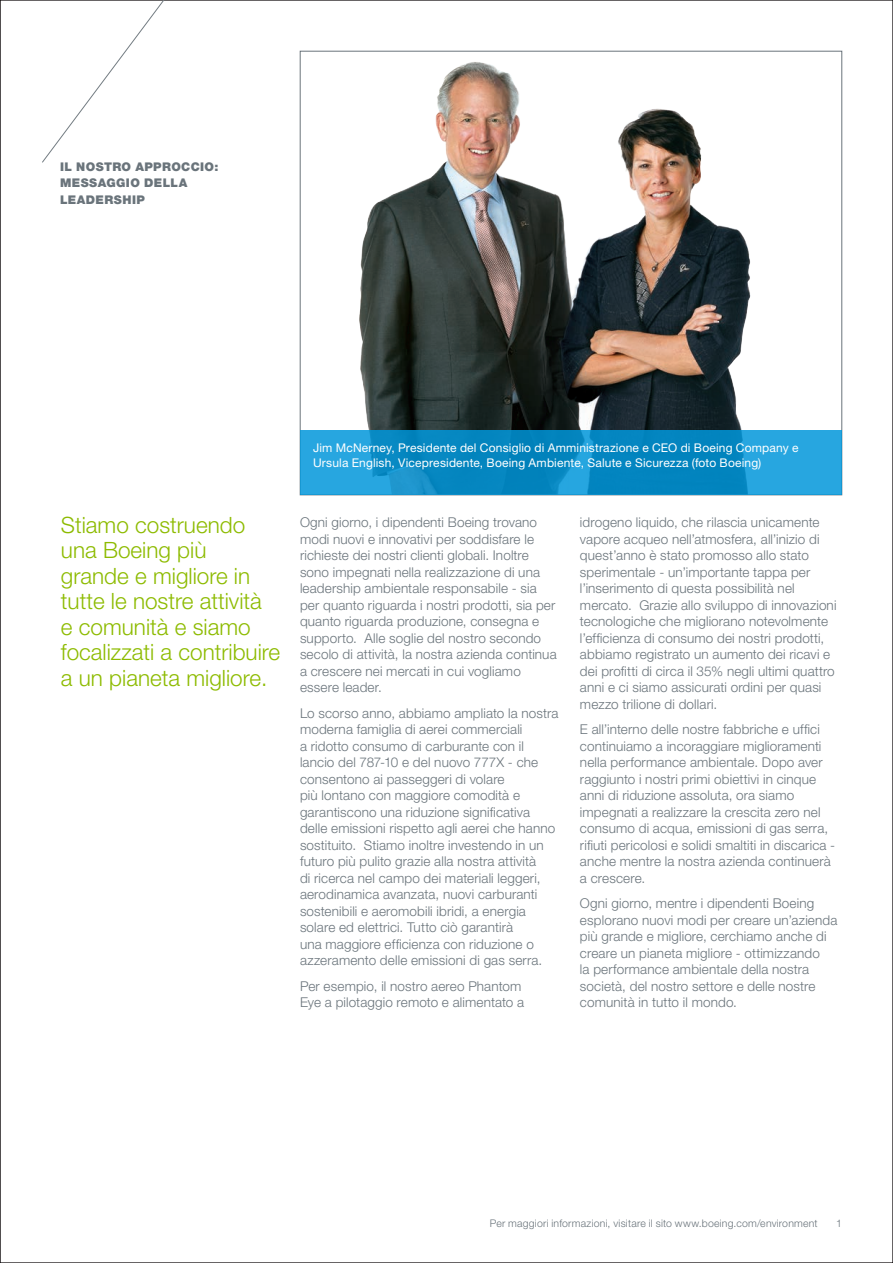
<style>
.page{position:relative;width:893px;height:1263px;background:#fff}
.page>*{position:absolute;margin:0;border:0;box-sizing:border-box;transform-origin:0 0}
.t1{font:300 22.5px/25.5px "Helvetica Neue LT Std";color:#8dbb00}
.body{font:300 13.5px/16.5px "Helvetica Neue LT Std";letter-spacing:.01em;color:#6a747b}
.t2{font:12px/15px "Helvetica Neue LT Std";letter-spacing:.015em;color:#fff}
.body-2{font:900 12px/16.5px "Helvetica Neue LT Std";letter-spacing:.035em;color:#6a747b}
.t3{font:300 10.5px "Helvetica Neue LT Std";letter-spacing:.02em;color:#6a747b}
</style>
<div class="page">
<svg style="left:41px;top:0;width:139px;height:163px"></svg>
<img style="left:359px;top:65px;width:392px;height:365px">
<svg style="left:300px;top:430px;width:542px;height:65px;fill:#0687c1"></svg>
<p class="body-2" style="left:60px;top:158px;width:160px">IL NOSTRO APPROCCIO:</p>
<p class="body-2" style="left:60px;top:174px;width:129px">MESSAGGIO DELLA<br>LEADERSHIP</p>
<p class="t1" style="left:61px;top:512px;width:221px">Stiamo costruendo una Boeing più<br>grande e migliore in tutte le nostre attività<br>e comunità e siamo focalizzati a contribuire a un pianeta migliore.</p>
<p class="t2" style="left:313px;top:440px;width:487px">Jim McNerney, Presidente del Consiglio di Amministrazione e CEO di Boeing Company e<br>Ursula English, Vicepresidente, Boeing Ambiente, Salute e Sicurezza (foto Boeing)</p>
<p class="body" style="left:300px;top:514px;width:258px">Ogni giorno, i dipendenti Boeing trovano modi nuovi e innovativi per soddisfare le richieste dei nostri clienti globali. Inoltre sono impegnati nella realizzazione di una leadership ambientale responsabile - sia per quanto riguarda i nostri prodotti, sia per quanto riguarda produzione, consegna e supporto. Alle soglie del nostro secondo secolo di attività, la nostra azienda continua a crescere nei mercati in cui vogliamo essere leader.</p>
<p class="body" style="left:300px;top:704px;width:260px">Lo scorso anno, abbiamo ampliato la nostra moderna famiglia di aerei commerciali<br>a ridotto consumo di carburante con il lancio del 787-10 e del nuovo 777X - che consentono ai passeggeri di volare<br>più lontano con maggiore comodità e garantiscono una riduzione significativa delle emissioni rispetto agli aerei che hanno sostituito. Stiamo inoltre investendo in un futuro più pulito grazie alla nostra attività<br>di ricerca nel campo dei materiali leggeri, aerodinamica avanzata, nuovi carburanti sostenibili e aeromobili ibridi, a energia solare ed elettrici. Tutto ciò garantirà<br>una maggiore efficienza con riduzione o azzeramento delle emissioni di gas serra.</p>
<p class="body" style="left:300px;top:977px;width:226px">Per esempio, il nostro aereo Phantom<br>Eye a pilotaggio remoto e alimentato a</p>
<p class="body" style="left:580px;top:514px;width:258px">idrogeno liquido, che rilascia unicamente vapore acqueo nell’atmosfera, all’inizio di quest’anno è stato promosso allo stato sperimentale - un’importante tappa per l’inserimento di questa possibilità nel mercato. Grazie allo sviluppo di innovazioni tecnologiche che migliorano notevolmente l’efficienza di consumo dei nostri prodotti, abbiamo registrato un aumento dei ricavi e dei profitti di circa il 35% negli ultimi quattro anni e ci siamo assicurati ordini per quasi mezzo trilione di dollari.</p>
<p class="body" style="left:580px;top:721px;width:257px">E all’interno delle nostre fabbriche e uffici continuiamo a incoraggiare miglioramenti nella performance ambientale. Dopo aver raggiunto i nostri primi obiettivi in cinque anni di riduzione assoluta, ora siamo impegnati a realizzare la crescita zero nel consumo di acqua, emissioni di gas serra, rifiuti pericolosi e solidi smaltiti in discarica - anche mentre la nostra azienda continuerà a crescere.</p>
<p class="body" style="left:580px;top:895px;width:259px">Ogni giorno, mentre i dipendenti Boeing esplorano nuovi modi per creare un’azienda più grande e migliore, cerchiamo anche di creare un pianeta migliore - ottimizzando<br>la performance ambientale della nostra società, del nostro settore e delle nostre comunità in tutto il mondo.</p>
<p class="t3" style="left:490px;top:1217px;width:329px">Per maggiori informazioni, visitare il sito www.boeing.com/environment</p>
<p class="t3" style="left:836px;top:1217px;width:7px">1</p>
</div>
